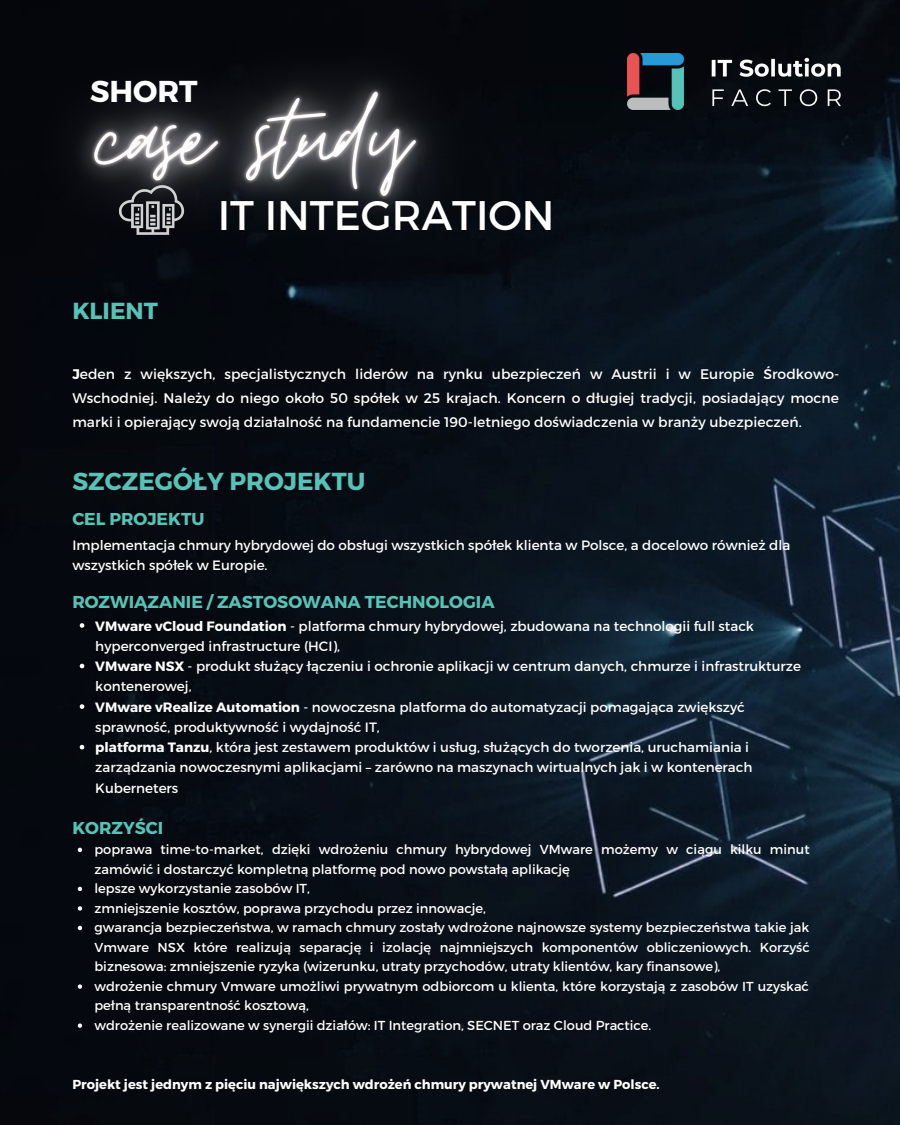
<style>
.page{position:relative;width:900px;height:1125px;background:#fff}
.page>*{position:absolute;margin:0;border:0;box-sizing:border-box;transform-origin:0 0}
.t1{font:41.25px "Montserrat";color:#fff}
.t2{font:700 30.15px "Montserrat";color:#fff}
.t3{font:700 24.6px "Montserrat";color:#57c2b6}
.t4{font:700 23.25px "Montserrat";color:#57c2b6}
.t5{font:700 17.25px "Montserrat";color:#57c2b6}
.t6{font:13.95px/24px "Montserrat";letter-spacing:.005em;color:#fff;text-align:justify}
.t7{font:13.5px/20.2px "Montserrat";color:#fff}
.t8{font:13.05px/19.5px "Montserrat";color:#fff}
.t9{font:700 13.05px "Montserrat";color:#fff}
.s1{font-weight:700}
</style>
<div class="page">
<img style="left:0;top:0;width:900px;height:1125px">
<img style="left:628px;top:54px;width:212px;height:56px">
<svg style="left:80px;top:623px;width:4px;height:5px"></svg>
<svg style="left:80px;top:664px;width:4px;height:4px"></svg>
<svg style="left:80px;top:704px;width:4px;height:5px"></svg>
<svg style="left:80px;top:745px;width:4px;height:4px"></svg>
<svg style="left:78px;top:848px;width:4px;height:4px"></svg>
<svg style="left:78px;top:887px;width:4px;height:4px"></svg>
<svg style="left:78px;top:906px;width:4px;height:5px"></svg>
<svg style="left:78px;top:926px;width:4px;height:4px"></svg>
<svg style="left:78px;top:984px;width:4px;height:5px"></svg>
<svg style="left:78px;top:1023px;width:4px;height:5px"></svg>
<img style="left:0;top:0;width:554px;height:359px">
<h2 class="t2" style="left:90px;top:72px;width:109px">SHORT</h2>
<h3 class="t4" style="left:72px;top:296px;width:87px">KLIENT</h3>
<h1 class="t1" style="left:218px;top:188px;width:338px">IT INTEGRATION</h1>
<p class="t6" style="left:72px;top:362px;width:769px"><span class="s1">J</span>eden z większych, specjalistycznych liderów na rynku ubezpieczeń w Austrii i w Europie Środkowo-Wschodniej. Należy do niego około 50 spółek w 25 krajach. Koncern o długiej tradycji, posiadający mocne marki i opierający swoją działalność na fundamencie 190-letniego doświadczenia w branży ubezpieczeń.</p>
<h3 class="t3" style="left:72px;top:465px;width:295px">SZCZEGÓŁY PROJEKTU</h3>
<h3 class="t5" style="left:72px;top:508px;width:134px">CEL PROJEKTU</h3>
<p class="t7" style="left:72px;top:534px;width:719px">Implementacja chmury hybrydowej do obsługi wszystkich spółek klienta w Polsce, a docelowo również dla wszystkich spółek w Europie.</p>
<h3 class="t5" style="left:72px;top:591px;width:424px">ROZWIĄZANIE / ZASTOSOWANA TECHNOLOGIA</h3>
<p class="t7" style="left:95px;top:615px;width:707px"><span class="s1">VMware vCloud Foundation</span> - platforma chmury hybrydowej, zbudowana na technologii full stack hyperconverged infrastructure (HCI),<br><span class="s1">VMware NSX</span> - produkt służący łączeniu i ochronie aplikacji w centrum danych, chmurze i infrastrukturze kontenerowej,<br><span class="s1">VMware vRealize Automation</span> - nowoczesna platforma do automatyzacji pomagająca zwiększyć sprawność, produktywność i wydajność IT,<br><span class="s1">platforma Tanzu</span>, która jest zestawem produktów i usług, służących do tworzenia, uruchamiania i zarządzania nowoczesnymi aplikacjami – zarówno na maszynach wirtualnych jak i w kontenerach Kuberneters</p>
<h3 class="t5" style="left:72px;top:816px;width:92px">KORZYŚCI</h3>
<p class="t8" style="left:94px;top:839px;width:717px">poprawa time-to-market, dzięki wdrożeniu chmury hybrydowej VMware możemy w ciągu kilku minut zamówić i dostarczyć kompletną platformę pod nowo powstałą aplikację<br>lepsze wykorzystanie zasobów IT,<br>zmniejszenie kosztów, poprawa przychodu przez innowacje,<br>gwarancja bezpieczeństwa, w ramach chmury zostały wdrożone najnowsze systemy bezpieczeństwa takie jak Vmware NSX które realizują separację i izolację najmniejszych komponentów obliczeniowych. Korzyść biznesowa: zmniejszenie ryzyka (wizerunku, utraty przychodów, utraty klientów, kary finansowe),<br>wdrożenie chmury Vmware umożliwi prywatnym odbiorcom u klienta, które korzystają z zasobów IT uzyskać pełną transparentność kosztową,<br>wdrożenie realizowane w synergii działów: IT Integration, SECNET oraz Cloud Practice.</p>
<p class="t9" style="left:72px;top:1075px;width:589px">Projekt jest jednym z pięciu największych wdrożeń chmury prywatnej VMware w Polsce.</p>
</div>
